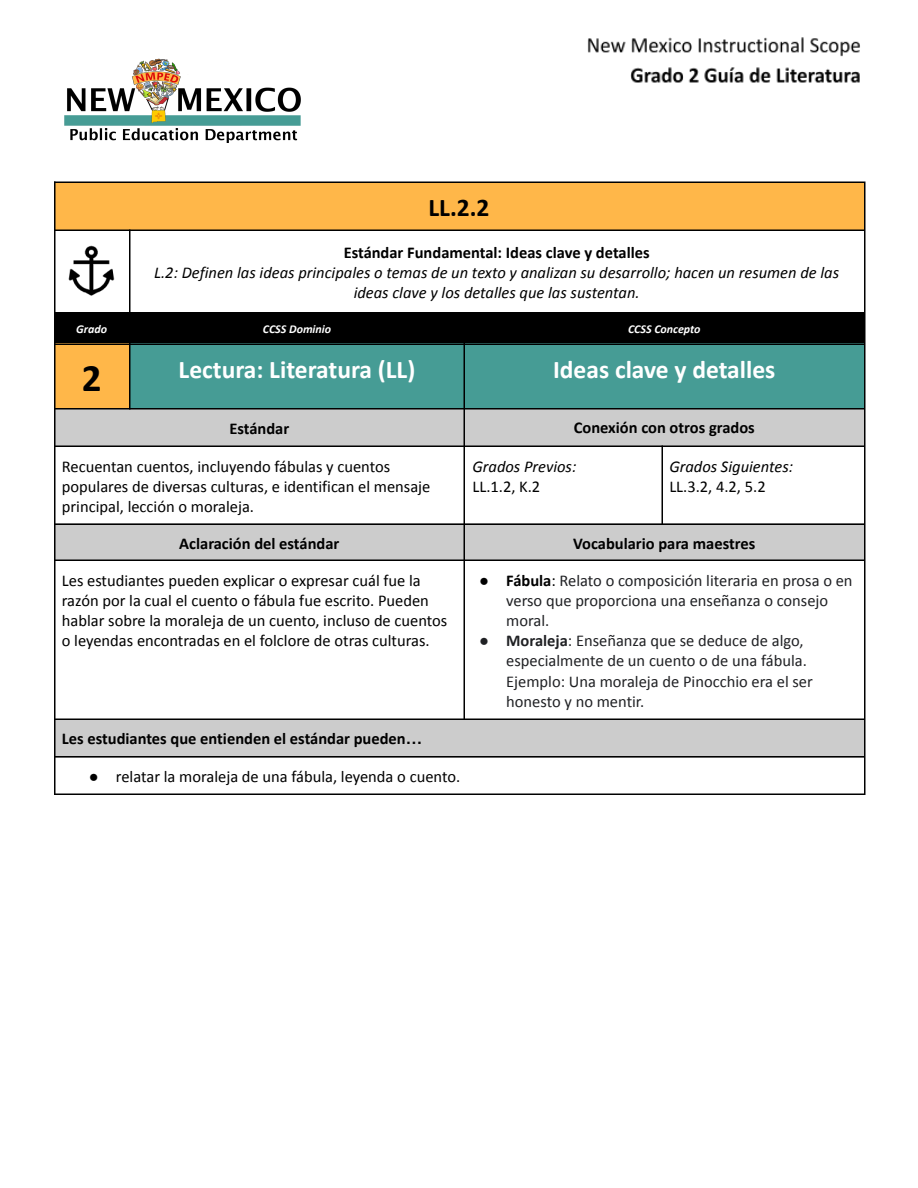
<style>
.page{position:relative;width:918px;height:1188px;background:#fff}
.page>*{position:absolute;margin:0;border:0;box-sizing:border-box;transform-origin:0 0}
.t1{font:700 39px "Calibri";color:#000}
.t2{font:700 25.5px "Calibri";color:#fff}
.t3{font:700 25.5px "Calibri";color:#000}
.t4{font:16.5px/20.1px "Calibri";color:#000}
.t5{font:16.5px/20.1px "Calibri";color:#202124}
.t6{font:700 16.5px "Calibri";color:#000}
.t7{font:italic 16.5px/20.1px "Calibri";color:#000;text-align:center}
.t8{font:italic 700 12px "Calibri";color:#fff}
.s1{font-family:"Arial";color:#000}
.s2{font-weight:700;color:#000}
.s3{color:#000}
.s4{font-family:"Arial"}
.s5{font-weight:700}
</style>
<div class="page">
<img style="left:587px;top:37px;width:273px;height:46px">
<div style="left:54px;top:183px;width:810px;height:48px;background:#ffb749"></div>
<div style="left:54px;top:312px;width:75px;height:31px;background:#000"></div>
<div style="left:129px;top:312px;width:336px;height:31px;background:#000"></div>
<div style="left:465px;top:312px;width:399px;height:31px;background:#000"></div>
<div style="left:54px;top:343px;width:75px;height:66px;background:#ffb749"></div>
<div style="left:129px;top:343px;width:336px;height:66px;background:#469c95"></div>
<div style="left:465px;top:343px;width:399px;height:66px;background:#469c95"></div>
<div style="left:54px;top:409px;width:411px;height:38px;background:#ccc"></div>
<div style="left:465px;top:409px;width:399px;height:38px;background:#ccc"></div>
<div style="left:54px;top:523px;width:411px;height:38px;background:#ccc"></div>
<div style="left:465px;top:523px;width:399px;height:38px;background:#ccc"></div>
<div style="left:54px;top:719px;width:810px;height:38px;background:#ccc"></div>
<hr style="left:54px;top:182px;width:2px;height:613px;background:#000">
<hr style="left:129px;top:230px;width:2px;height:180px;background:#000">
<hr style="left:463px;top:312px;width:2px;height:408px;background:#000">
<hr style="left:662px;top:446px;width:1px;height:79px;background:#000">
<hr style="left:864px;top:182px;width:2px;height:613px;background:#000">
<hr style="left:54px;top:182px;width:810px;height:1px;background:#000">
<hr style="left:54px;top:230px;width:810px;height:1px;background:#000">
<hr style="left:54px;top:344px;width:810px;height:1px;background:#000">
<hr style="left:54px;top:408px;width:810px;height:2px;background:#000">
<hr style="left:54px;top:446px;width:810px;height:1px;background:#000">
<hr style="left:54px;top:524px;width:810px;height:1px;background:#000">
<hr style="left:54px;top:560px;width:810px;height:1px;background:#000">
<hr style="left:54px;top:719px;width:810px;height:1px;background:#000">
<hr style="left:54px;top:756px;width:810px;height:2px;background:#000">
<hr style="left:54px;top:794px;width:810px;height:1px;background:#000">
<img style="left:64px;top:58px;width:237px;height:85px">
<img style="left:68px;top:245px;width:47px;height:51px">
<h2 class="t3" style="left:428px;top:197px;width:62px">LL.2.2</h2>
<p class="t6" style="left:344px;top:245px;width:307px">Estándar Fundamental: Ideas clave y detalles</p>
<p class="t7" style="left:154px;top:264px;width:686px">L.2: Definen las ideas principales o temas de un texto y analizan su desarrollo; hacen un resumen de las ideas clave y los detalles que las sustentan.</p>
<p class="t8" style="left:76px;top:324px;width:32px">Grado</p>
<p class="t8" style="left:263px;top:324px;width:70px">CCSS Dominio</p>
<p class="t8" style="left:628px;top:324px;width:74px">CCSS Concepto</p>
<h1 class="t1" style="left:82px;top:361px;width:21px">2</h1>
<h2 class="t2" style="left:179px;top:358px;width:238px">Lectura: Literatura (LL)</h2>
<h2 class="t2" style="left:553px;top:358px;width:224px">Ideas clave y detalles</h2>
<p class="t6" style="left:229px;top:422px;width:61px">Estándar</p>
<p class="t6" style="left:574px;top:421px;width:182px">Conexión con otros grados</p>
<p class="t4" style="left:62px;top:457px;width:370px">Recuentan cuentos, incluyendo fábulas y cuentos populares de diversas culturas, e identifican el mensaje principal, lección o moraleja.</p>
<p class="t7" style="left:472px;top:457px;width:105px">Grados Previos:</p>
<p class="t7" style="left:669px;top:457px;width:125px">Grados Siguientes:</p>
<p class="t4" style="left:669px;top:477px;width:98px">LL.3.2, 4.2, 5.2</p>
<p class="t4" style="left:472px;top:477px;width:69px">LL.1.2, K.2</p>
<p class="t6" style="left:179px;top:536px;width:162px">Aclaración del estándar</p>
<p class="t6" style="left:573px;top:536px;width:184px">Vocabulario para maestres</p>
<p class="t4" style="left:62px;top:572px;width:387px">Les estudiantes pueden explicar o expresar cuál fue la razón por la cual el cuento o fábula fue escrito. Pueden hablar sobre la moraleja de un cuento, incluso de cuentos o leyendas encontradas en el folclore de otras culturas.</p>
<p class="t5" style="left:506px;top:572px;width:348px;text-indent:-27px"><span class="s1">●</span> <span class="s2">Fábula</span><span class="s3">:</span> Relato o composición literaria en prosa o en verso que proporciona una enseñanza o consejo moral.</p>
<p class="t5" style="left:506px;top:632px;width:308px;text-indent:-27px"><span class="s4">●</span> <span class="s5">Moraleja</span>: Enseñanza que se deduce de algo, especialmente de un cuento o de una fábula.<br>Ejemplo: Una moraleja de Pinocchio era el ser honesto y no mentir.</p>
<p class="t6" style="left:62px;top:732px;width:362px">Les estudiantes que entienden el estándar pueden<span class="s4">…</span></p>
<p class="t4" style="left:89px;top:768px;width:373px"><span class="s4">●</span> relatar la moraleja de una fábula, leyenda o cuento.</p>
</div>
